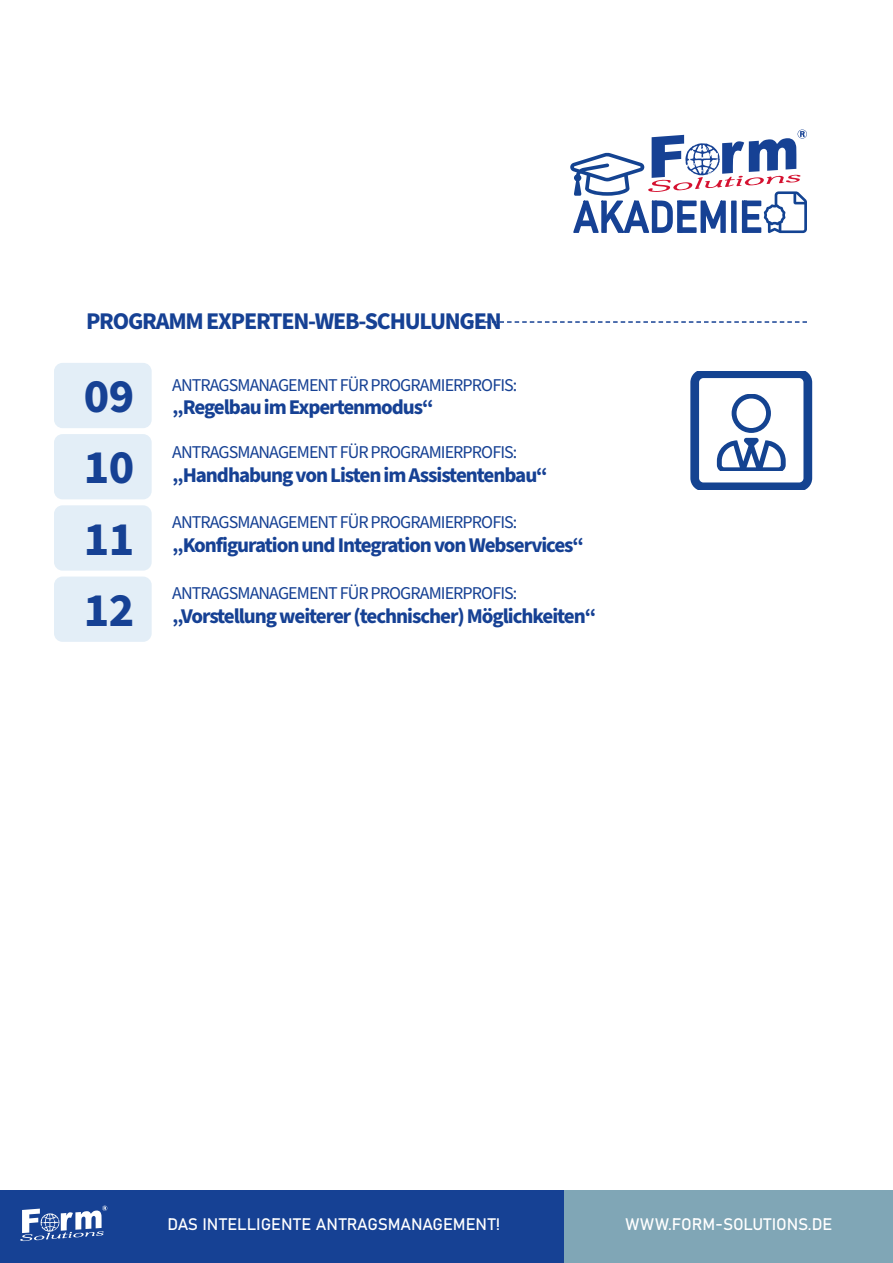
<style>
.page{position:relative;width:893px;height:1263px;background:#fff}
.page>*{position:absolute;margin:0;border:0;box-sizing:border-box;transform-origin:0 0}
.t1{font:700 48px/71.2px "Source Sans Pro";letter-spacing:-.01em;color:#164194;text-align:justify}
.t2{font:700 24px "Source Sans Pro";letter-spacing:-.05em;color:#164194}
.t3{font:700 21px "Source Sans Pro";letter-spacing:-.05em;color:#164194}
.t4{font:18px "Source Sans Pro";letter-spacing:-.05em;color:#164194}
.t5{font:16.5px "Bahnschrift";color:#fff}
</style>
<div class="page">
<div style="left:54px;top:434px;width:98px;height:65px;background:#e3eef7;border-radius:9px"></div>
<div style="left:54px;top:505px;width:98px;height:66px;background:#e3eef7;border-radius:9px"></div>
<div style="left:54px;top:576px;width:98px;height:66px;background:#e3eef7;border-radius:9px"></div>
<div style="left:54px;top:363px;width:98px;height:65px;background:#e3eef7;border-radius:9px"></div>
<svg style="left:570px;top:129px;width:237px;height:104px"></svg>
<div style="left:0;top:1191px;width:565px;height:72px;background:#164194"></div>
<div style="left:565px;top:1191px;width:328px;height:72px;background:#80a6b6"></div>
<svg style="left:20px;top:1205px;width:87px;height:36px"></svg>
<svg style="left:469px;top:321px;width:338px;height:2px"></svg>
<svg style="left:690px;top:371px;width:122px;height:118px"></svg>
<p class="t2" style="left:86px;top:304px;width:417px">PROGRAMM EXPERTEN-WEB-SCHULUNGEN</p>
<h1 class="t1" style="left:84px;top:362px;width:52px">09</h1>
<h1 class="t1" style="left:84px;top:433px;width:52px">10<br>11<br>12</h1>
<p class="t4" style="left:172px;top:373px;width:347px">ANTRAGSMANAGEMENT FÜR PROGRAMIERPROFIS:</p>
<p class="t3" style="left:172px;top:393px;width:263px">„Regelbau im Expertenmodus“</p>
<p class="t4" style="left:172px;top:440px;width:347px">ANTRAGSMANAGEMENT FÜR PROGRAMIERPROFIS:</p>
<p class="t3" style="left:172px;top:461px;width:377px">„Handhabung von Listen im Assistentenbau“</p>
<p class="t4" style="left:172px;top:510px;width:347px">ANTRAGSMANAGEMENT FÜR PROGRAMIERPROFIS:</p>
<p class="t3" style="left:172px;top:531px;width:413px">„Konfiguration und Integration von Webservices“</p>
<p class="t4" style="left:172px;top:581px;width:347px">ANTRAGSMANAGEMENT FÜR PROGRAMIERPROFIS:</p>
<p class="t3" style="left:172px;top:602px;width:426px">„Vorstellung weiterer (technischer) Möglichkeiten“</p>
<p class="t5" style="left:167px;top:1212px;width:334px">DAS INTELLIGENTE ANTRAGSMANAGEMENT!</p>
<p class="t5" style="left:625px;top:1212px;width:208px">WWW.FORM-SOLUTIONS.DE</p>
</div>
